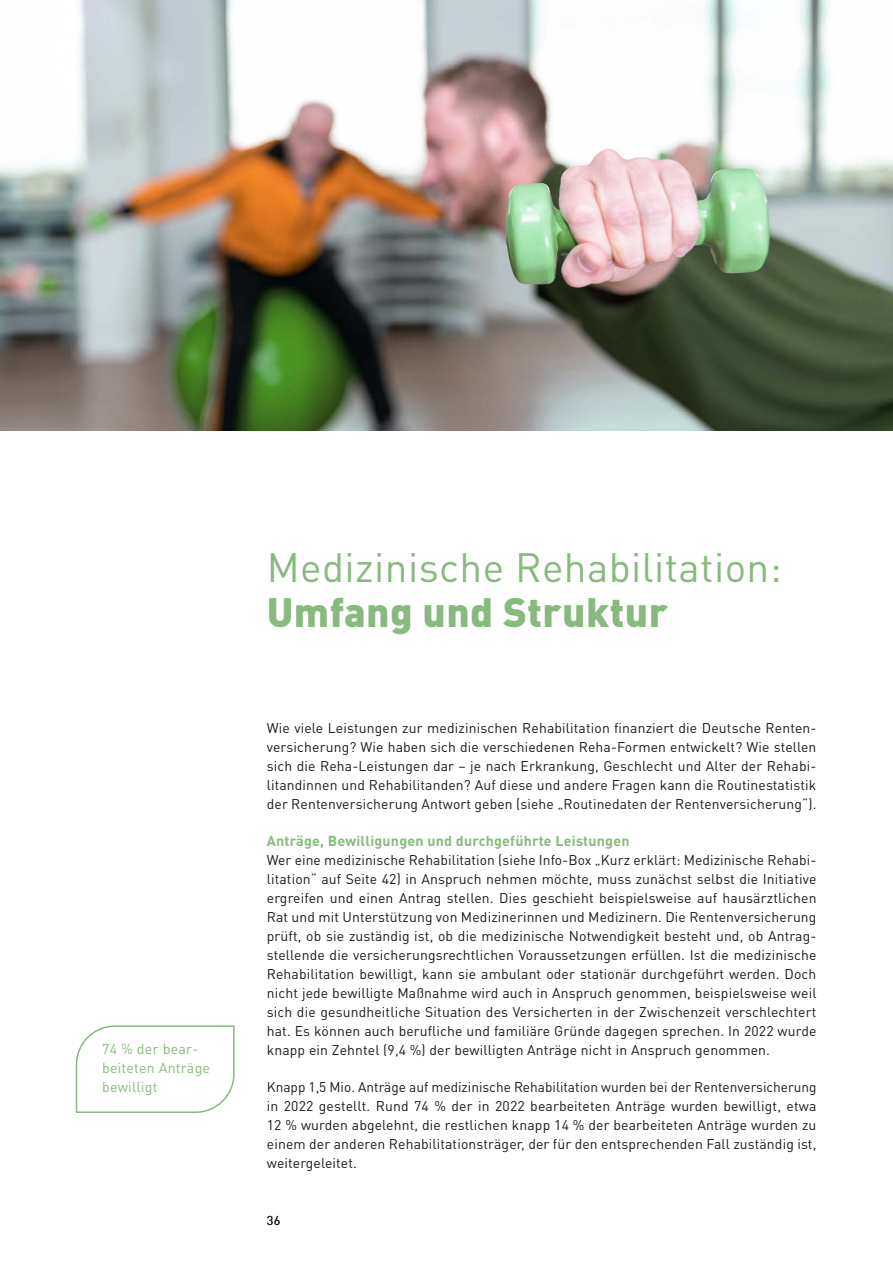
<style>
.page{position:relative;width:893px;height:1263px;background:#fff}
.page>*{position:absolute;margin:0;border:0;box-sizing:border-box;transform-origin:0 0}
.Reha_pale-green_H2{font:40.5px/45px "DIN Pro DR Vp";letter-spacing:.01em;color:#88b97f}
.Reha_pale-green_H3{font:700 14.25px "DIN Pro DR Vp";letter-spacing:.015em;color:#88b97f}
.t1{font:14.25px/18.9px "DIN Pro DR Vp";letter-spacing:.015em;color:#88b97f}
.Text_Text_justify{font:13.95px/18.9px "DIN Pro DR Vp";letter-spacing:.01em;color:#1a1a18;text-align:justify}
.t2{font:12.75px "DIN Pro DR Vp";color:#1a1a18}
.s1{font-weight:900}
</style>
<div class="page">
<img style="left:0;top:0;width:893px;height:430px">
<svg style="left:75px;top:1025px;width:160px;height:88px"></svg>
<p class="t1" style="left:102px;top:1039px;width:110px">74 % der bear&shy;beiteten Anträge bewilligt</p>
<h2 class="Reha_pale-green_H2" style="left:267px;top:544px;width:516px">Medizinische Rehabilitation:<br><span class="s1">Umfang und Struktur</span></h2>
<p class="Text_Text_justify" style="left:267px;top:718px;width:551px;text-align:left">Wie viele Leistungen zur medizinischen Rehabilitation finanziert die Deutsche Renten&shy;versicherung? Wie haben sich die verschiedenen Reha-Formen entwickelt? Wie stellen sich die Reha-Leistungen dar – je nach Erkrankung, Geschlecht und Alter der Rehabi&shy;litandinnen und Rehabilitanden? Auf diese und andere Fragen kann die Routinestatistik der Rentenversicherung Antwort geben (siehe „Routinedaten der Rentenversicherung“).</p>
<h3 class="Reha_pale-green_H3" style="left:267px;top:832px;width:364px">Anträge, Bewilligungen und durchgeführte Leistungen</h3>
<p class="Text_Text_justify" style="left:267px;top:851px;width:551px">Wer eine medizinische Rehabilitation (siehe Info-Box „Kurz erklärt: Medizinische Rehabi&shy;litation“ auf Seite 42) in Anspruch nehmen möchte, muss zunächst selbst die Initiative ergreifen und einen Antrag stellen. Dies geschieht beispielsweise auf hausärztlichen Rat und mit Unterstützung von Medizinerinnen und Medizinern. Die Rentenversicherung prüft, ob sie zuständig ist, ob die medizinische Notwendigkeit besteht und, ob Antrag&shy;stellende die versicherungsrechtlichen Voraussetzungen erfüllen. Ist die medizinische Rehabilitation bewilligt, kann sie ambulant oder stationär durchgeführt werden. Doch nicht jede bewilligte Maßnahme wird auch in Anspruch genommen, beispielsweise weil sich die gesundheitliche Situation des Versicherten in der Zwischenzeit verschlechtert hat. Es können auch berufliche und familiäre Gründe dagegen sprechen. In 2022 wurde knapp ein Zehntel (9,4 %) der bewilligten Anträge nicht in Anspruch genommen.</p>
<p class="Text_Text_justify" style="left:267px;top:1078px;width:551px">Knapp 1,5 Mio. Anträge auf medizinische Rehabilitation wurden bei der Rentenversicherung in 2022 gestellt. Rund 74 % der in 2022 bearbeiteten Anträge wurden bewilligt, etwa 12 % wurden abgelehnt, die restlichen knapp 14 % der bearbeiteten Anträge wurden zu einem der anderen Rehabilitationsträger, der für den entsprechenden Fall zuständig ist, weitergeleitet.</p>
<p class="t2" style="left:267px;top:1212px;width:15px">36</p>
</div>
